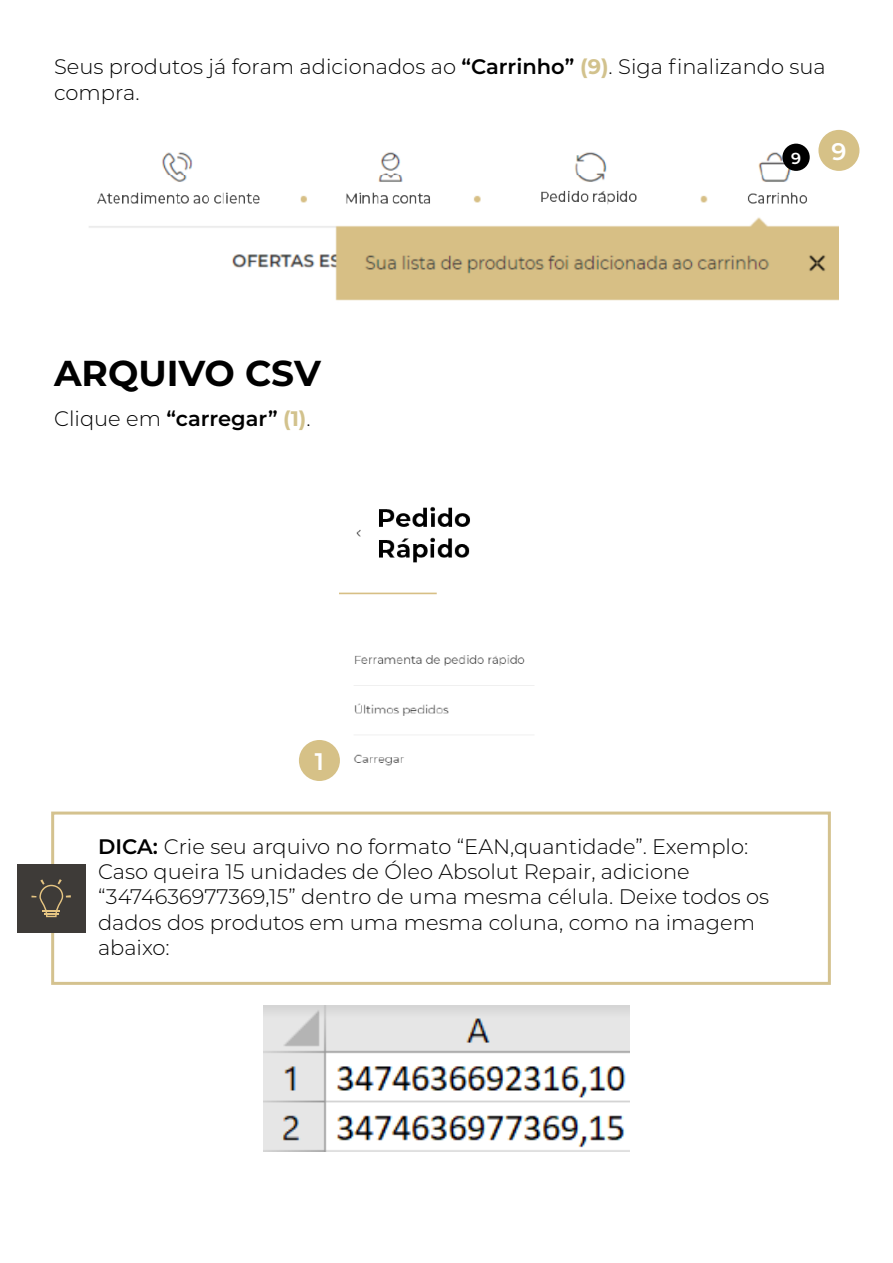
<style>
.page{position:relative;width:893px;height:1263px;background:#fff}
.page>*{position:absolute;margin:0;border:0;box-sizing:border-box;transform-origin:0 0}
.t1{font:700 36px "Montserrat";color:#000}
.t2{font:600 24px "Montserrat";color:#fff}
.t3{font:300 21px/25.2px "Montserrat";color:#000}
.t4{font:600 21px "Montserrat";color:#000}
.t5{font:600 15.9px "Montserrat";color:#fff}
.s1{font-weight:600}
.s2{font-weight:700;color:#d2c28d}
.s3{font-weight:300}
</style>
<div class="page">
<img style="left:89px;top:130px;width:750px;height:171px">
<div style="left:818px;top:130px;width:41px;height:41px;background:#d6c187;border-radius:50%"></div>
<div style="left:782px;top:144px;width:28px;height:27px;background:#000;border-radius:50%"></div>
<img style="left:340px;top:506px;width:194px;height:260px">
<div style="left:299px;top:740px;width:41px;height:41px;background:#d6c187;border-radius:50%"></div>
<div style="left:51px;top:811px;width:780px;height:174px;border:3px solid #d4c28f"></div>
<img style="left:264px;top:1006px;width:365px;height:145px">
<div style="left:17px;top:864px;width:69px;height:69px;background:#3e3b38"></div>
<svg style="left:31px;top:879px;width:40px;height:38px"></svg>
<p class="t3" style="left:54px;top:54px;width:773px">Seus produtos já foram adicionados ao <span class="s1">“Carrinho”</span> <span class="s2">(9)</span>. Siga finalizando sua compra.</p>
<h1 class="t1" style="left:54px;top:347px;width:269px">ARQUIVO CSV</h1>
<p class="t4" style="left:54px;top:403px;width:258px"><span class="s3">Clique em</span> “carregar” <span class="s2">(1)</span><span class="s3">.</span></p>
<p class="t5" style="left:791px;top:147px;width:12px">9</p>
<p class="t2" style="left:831px;top:134px;width:17px">9</p>
<p class="t2" style="left:315px;top:744px;width:11px">1</p>
<p class="t3" style="left:98px;top:833px;width:673px"><span class="s1">DICA:</span> Crie seu arquivo no formato “EAN,quantidade”. Exemplo:<br>Caso queira 15 unidades de Óleo Absolut Repair, adicione “3474636977369,15” dentro de uma mesma célula. Deixe todos os dados dos produtos em uma mesma coluna, como na imagem abaixo:</p>
</div>
